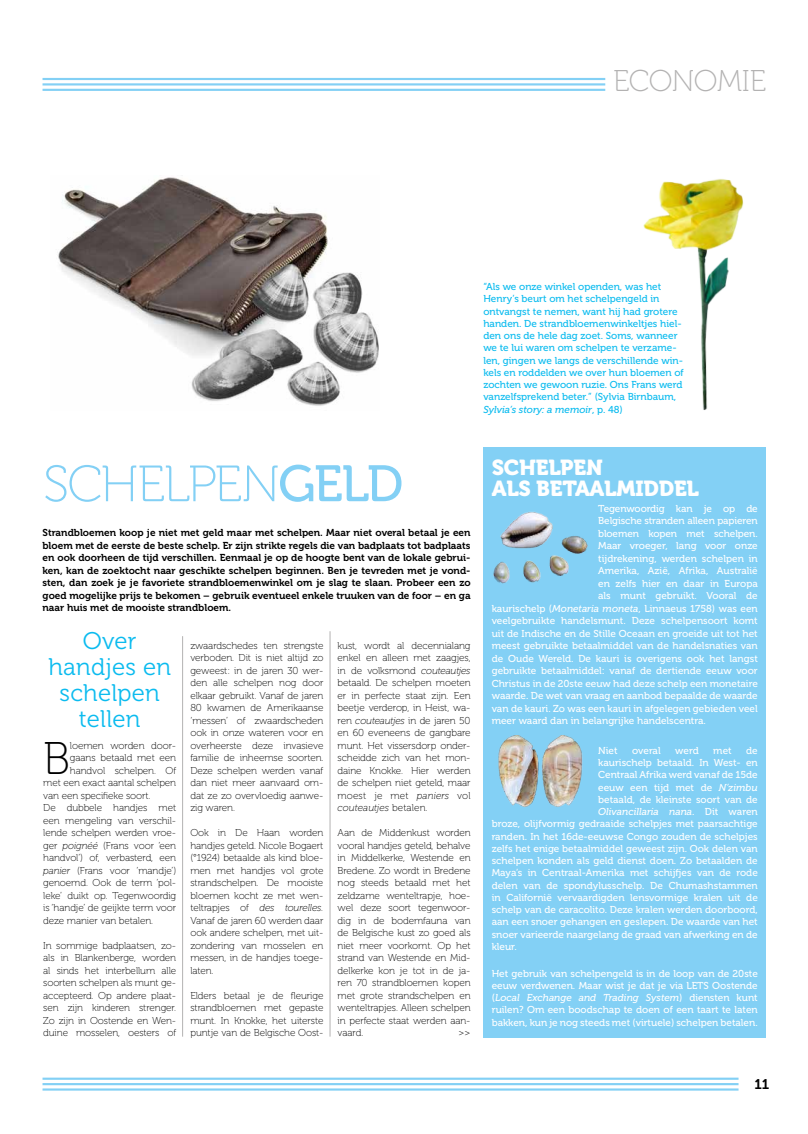
<style>
.page{position:relative;width:808px;height:1134px;background:#fff}
.page>*{position:absolute;margin:0;border:0;box-sizing:border-box;transform-origin:0 0}
.t1{font:51px "Museo 100";letter-spacing:-.035em;color:#83d0f5}
.t2{font:45.7px "Museo 100";color:#000}
.t3{font:30px "Museo 100";letter-spacing:-.02em;color:#b3b2b2}
.t4{font:24px/26px "Museo 300";letter-spacing:.01em;color:#0bbbef;text-align:center}
.t5{font:21.6px/21.6px "Museo 900";letter-spacing:-.01em;color:#fff}
.t6{font:14px "Museo 700";color:#000}
.t7{font:10px/12.5px "Museo 100";letter-spacing:-.01em;color:#000;text-align:justify}
.t8{font:10px/12.3px "Museo 500";color:#fff;text-align:justify}
.t9{font:10px/12.5px "Museo 700";color:#000;text-align:justify}
.t10{font:10px/12.3px "Museo 500";color:#0bbbef}
.t11{font:italic 10px "Museo 500";color:#fff}
.s1{font-style:italic}
.s2{font-family:"Museo 500"}
.s3{font-style:normal}
</style>
<div class="page">
<hr style="left:43px;top:1078px;width:695px;height:2px;background:#83d0f5">
<hr style="left:43px;top:1083px;width:695px;height:2px;background:#83d0f5">
<hr style="left:43px;top:1088px;width:695px;height:3px;background:#83d0f5">
<hr style="left:43px;top:78px;width:562px;height:2px;background:#83d0f5">
<hr style="left:43px;top:83px;width:562px;height:3px;background:#83d0f5">
<hr style="left:43px;top:89px;width:562px;height:2px;background:#83d0f5">
<div style="left:483px;top:447px;width:283px;height:590px;background:#83d0f5"></div>
<img style="left:493px;top:511px;width:95px;height:73px">
<img style="left:498px;top:736px;width:85px;height:71px">
<img style="left:58px;top:177px;width:321px;height:229px">
<hr style="left:182px;top:636px;width:1px;height:401px;background:#b3b2b2">
<hr style="left:330px;top:631px;width:1px;height:406px;background:#b3b2b2">
<img style="left:643px;top:179px;width:101px;height:231px">
<h3 class="t3" style="left:613px;top:65px;width:154px">ECONOMIE</h3>
<p class="t10" style="left:483px;top:281px;width:202px">“Als we onze winkel openden, was het Henry’s beurt om het schelpengeld in ontvangst te nemen, want hij had grotere handen. De strandbloemenwinkeltjes hiel&shy;den ons de hele dag zoet. Soms, wanneer we te lui waren om schelpen te verzame&shy;len, gingen we langs de verschillende win&shy;kels en roddelden we over hun bloemen of zochten we gewoon ruzie. Ons Frans werd vanzelfsprekend beter.” (Sylvia Birnbaum, <span class="s1">Sylvia’s story: a memoir</span>, p. 48)</p>
<h1 class="t1" style="left:43px;top:457px;width:361px">SCHELPEN<span class="s2">GELD</span></h1>
<p class="t9" style="left:43px;top:526px;width:430px">Strandbloemen koop je niet met geld maar met schelpen. Maar niet overal betaal je een bloem met de eerste de beste schelp. Er zijn strikte regels die van badplaats tot badplaats en ook doorheen de tijd verschillen. Eenmaal je op de hoogte bent van de lokale gebrui&shy;ken, kan de zoektocht naar geschikte schelpen beginnen. Ben je tevreden met je vond&shy;sten, dan zoek je je favoriete strandbloemenwinkel om je slag te slaan. Probeer een zo goed mogelijke prijs te bekomen – gebruik eventueel enkele truuken van de foor – en ga naar huis met de mooiste strandbloem.</p>
<h3 class="t4" style="left:48px;top:628px;width:124px">Over handjes en schelpen tellen</h3>
<h2 class="t2" style="left:43px;top:734px;width:29px">B</h2>
<p class="t7" style="left:70px;top:739px;width:108px">loemen worden door-</p>
<p class="t7" style="left:70px;top:752px;width:108px">gaans betaald met een</p>
<p class="t7" style="left:70px;top:764px;width:108px">handvol schelpen. Of</p>
<p class="t7" style="left:43px;top:777px;width:134px">met een exact aantal schelpen</p>
<p class="t7" style="left:43px;top:789px;width:109px">van een specifieke soort.</p>
<p class="t7" style="left:43px;top:802px;width:134px">De dubbele handjes met</p>
<p class="t7" style="left:43px;top:814px;width:134px">een mengeling van verschil-</p>
<p class="t7" style="left:43px;top:827px;width:134px">lende schelpen werden vroe-</p>
<p class="t7" style="left:43px;top:839px;width:134px">ger <span class="s1">poignéé</span> (Frans voor ‘een</p>
<p class="t7" style="left:43px;top:852px;width:134px">handvol’) of, verbasterd, een</p>
<p class="t7" style="left:43px;top:864px;width:134px"><span class="s1">panier</span> (Frans voor ‘mandje’)</p>
<p class="t7" style="left:43px;top:877px;width:135px">genoemd. Ook de term ‘pol-</p>
<p class="t7" style="left:43px;top:889px;width:134px">leke’ duikt op. Tegenwoordig</p>
<p class="t7" style="left:43px;top:902px;width:134px">is ‘handje’ de geijkte term voor</p>
<p class="t7" style="left:43px;top:914px;width:111px">deze manier van betalen.</p>
<p class="t7" style="left:43px;top:939px;width:135px">In sommige badplaatsen, zo&shy;als in Blankenberge, worden al sinds het interbellum alle soorten schelpen als munt ge&shy;accepteerd. Op andere plaat&shy;sen zijn kinderen strenger.<br>Zo zijn in Oostende en Wen&shy;duine mosselen, oesters of</p>
<p class="t7" style="left:190px;top:639px;width:135px">zwaardschedes ten strengste verboden. Dit is niet altijd zo geweest: in de jaren 30 wer&shy;den alle schelpen nog door elkaar gebruikt. Vanaf de jaren 80 kwamen de Amerikaanse ‘messen’ of zwaardscheden ook in onze wateren voor en overheerste deze invasieve familie de inheemse soorten.<br>Deze schelpen werden vanaf dan niet meer aanvaard om&shy;dat ze zo overvloedig aanwe&shy;zig waren.</p>
<p class="t7" style="left:190px;top:827px;width:135px">Ook in De Haan worden handjes geteld. Nicole Bogaert (°1924) betaalde als kind bloe&shy;men met handjes vol grote strandschelpen. De mooiste bloemen kocht ze met wen&shy;teltrapjes of <span class="s1">des tourelles.<br></span>Vanaf de jaren 60 werden daar ook andere schelpen, met uit&shy;zondering van mosselen en messen, in de handjes toege&shy;laten.</p>
<p class="t7" style="left:190px;top:989px;width:135px">Elders betaal je de fleurige strandbloemen met gepaste munt. In Knokke, het uiterste puntje van de Belgische Oost-</p>
<p class="t7" style="left:338px;top:639px;width:135px">kust, wordt al decennialang enkel en alleen met zaagjes, in de volksmond <span class="s1">couteautjes </span>betaald. De schelpen moeten er in perfecte staat zijn. Een beetje verderop, in Heist, wa&shy;ren <span class="s1">couteautjes</span> in de jaren 50 en 60 eveneens de gangbare munt. Het vissersdorp onder&shy;scheidde zich van het mon&shy;daine Knokke. Hier werden de schelpen niet geteld, maar moest je met <span class="s1">paniers</span> vol <span class="s1">couteautjes</span> betalen.</p>
<p class="t7" style="left:338px;top:827px;width:135px">Aan de Middenkust worden vooral handjes geteld, behalve in Middelkerke, Westende en Bredene. Zo wordt in Bredene nog steeds betaald met het zeldzame wenteltrapje, hoe&shy;wel deze soort tegenwoor&shy;dig in de bodemfauna van de Belgische kust zo goed als niet meer voorkomt. Op het strand van Westende en Mid&shy;delkerke kon je tot in de ja&shy;ren 70 strandbloemen kopen met grote strandschelpen en wenteltrapjes. Alleen schelpen in perfecte staat werden aan&shy;vaard.</p>
<p class="t7" style="left:458px;top:1027px;width:13px">&gt;&gt;</p>
<h3 class="t5" style="left:492px;top:457px;width:209px">SCHELPEN<br>ALS BETAALMIDDEL</h3>
<p class="t8" style="left:598px;top:502px;width:161px">Tegenwoordig kan je op de</p>
<p class="t8" style="left:598px;top:515px;width:161px">Belgische stranden alleen papieren</p>
<p class="t8" style="left:598px;top:527px;width:161px">bloemen kopen met schelpen.</p>
<p class="t8" style="left:598px;top:540px;width:161px">Maar vroeger, lang voor onze</p>
<p class="t8" style="left:598px;top:552px;width:161px">tijdrekening, werden schelpen in</p>
<p class="t8" style="left:598px;top:565px;width:161px">Amerika, Azië, Afrika, Australië</p>
<p class="t8" style="left:598px;top:577px;width:161px">en zelfs hier en daar in Europa</p>
<p class="t8" style="left:598px;top:590px;width:161px">als munt gebruikt. Vooral de</p>
<p class="t8" style="left:492px;top:602px;width:268px">kaurischelp (<span class="s1">Monetaria moneta</span>, Linnaeus 1758) was een</p>
<p class="t8" style="left:492px;top:615px;width:268px">veelgebruikte handelsmunt. Deze schelpensoort komt</p>
<p class="t8" style="left:492px;top:627px;width:268px">uit de Indische en de Stille Oceaan en groeide uit tot het</p>
<p class="t8" style="left:492px;top:640px;width:268px">meest gebruikte betaalmiddel van de handelsnaties van</p>
<p class="t8" style="left:492px;top:652px;width:268px">de Oude Wereld. De kauri is overigens ook het langst</p>
<p class="t8" style="left:492px;top:665px;width:268px">gebruikte betaalmiddel: vanaf de dertiende eeuw voor</p>
<p class="t8" style="left:492px;top:677px;width:268px">Christus in de 20ste eeuw had deze schelp een monetaire</p>
<p class="t8" style="left:492px;top:690px;width:268px">waarde. De wet van vraag en aanbod bepaalde de waarde</p>
<p class="t8" style="left:492px;top:702px;width:268px">van de kauri. Zo was een kauri in afgelegen gebieden veel</p>
<p class="t8" style="left:492px;top:715px;width:216px">meer waard dan in belangrijke handelscentra.</p>
<p class="t8" style="left:598px;top:744px;width:21px">Niet</p>
<p class="t8" style="left:632px;top:744px;width:30px">overal</p>
<p class="t8" style="left:675px;top:744px;width:25px">werd</p>
<p class="t8" style="left:713px;top:744px;width:20px">met</p>
<p class="t8" style="left:746px;top:744px;width:13px">de</p>
<p class="t8" style="left:598px;top:756px;width:161px">kaurischelp betaald. In West- en</p>
<p class="t8" style="left:598px;top:769px;width:161px">Centraal Afrika werd vanaf de 15de</p>
<p class="t8" style="left:598px;top:781px;width:161px">eeuw een tijd met de <span class="s1">N’zimbu</span></p>
<p class="t8" style="left:598px;top:793px;width:161px">betaald, de kleinste soort van de</p>
<p class="t11" style="left:598px;top:806px;width:161px">Olivancillaria nana<span class="s3">. Dit waren</span></p>
<p class="t8" style="left:492px;top:818px;width:268px">broze, olijfvormig gedraaide schelpjes met paarsachtige</p>
<p class="t8" style="left:492px;top:830px;width:268px">randen. In het 16de-eeuwse Congo zouden de schelpjes</p>
<p class="t8" style="left:492px;top:842px;width:268px">zelfs het enige betaalmiddel geweest zijn. Ook delen van</p>
<p class="t8" style="left:492px;top:855px;width:268px">schelpen konden als geld dienst doen. Zo betaalden de</p>
<p class="t8" style="left:492px;top:867px;width:268px">Maya’s in Centraal-Amerika met schijfjes van de rode</p>
<p class="t8" style="left:492px;top:879px;width:268px">delen van de spondylusschelp. De Chumashstammen</p>
<p class="t8" style="left:492px;top:891px;width:268px">in Californië vervaardigden lensvormige kralen uit de</p>
<p class="t8" style="left:492px;top:904px;width:268px">schelp van de caracolito. Deze kralen werden doorboord,</p>
<p class="t8" style="left:492px;top:916px;width:268px">aan een snoer gehangen en geslepen. De waarde van het</p>
<p class="t8" style="left:492px;top:928px;width:268px">snoer varieerde naargelang de graad van afwerking en de</p>
<p class="t8" style="left:492px;top:940px;width:27px">kleur.</p>
<p class="t8" style="left:492px;top:967px;width:268px">Het gebruik van schelpengeld is in de loop van de 20ste eeuw verdwenen. Maar wist je dat je via LETS Oostende (<span class="s1">Local Exchange and Trading System</span>) diensten kunt ruilen? Om een boodschap te doen of een taart te laten bakken, kun je nog steeds met (virtuele) schelpen betalen.</p>
<h3 class="t6" style="left:754px;top:1077px;width:16px">11</h3>
</div>
